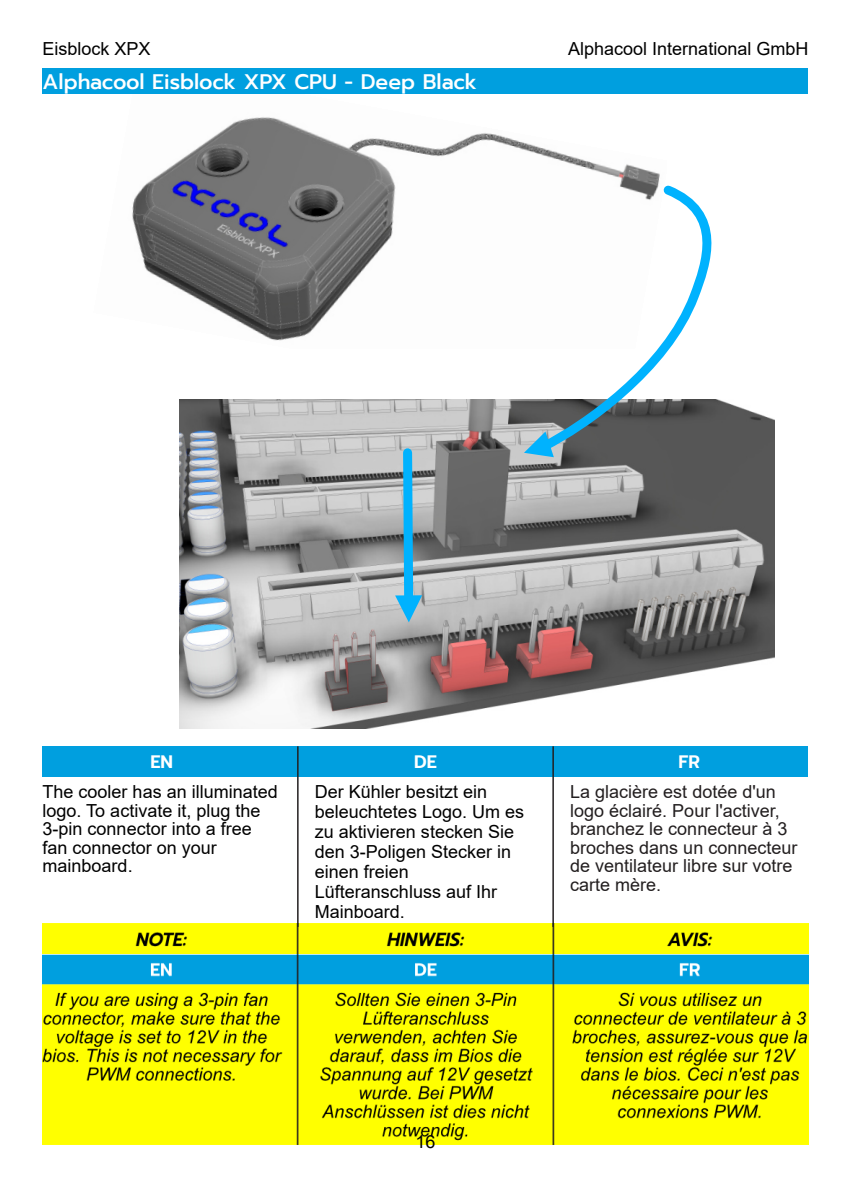
<style>
.page{position:relative;width:851px;height:1191px;background:#fff}
.page>*{position:absolute;margin:0;border:0;box-sizing:border-box;transform-origin:0 0}
.t1{font:500 21px "Prompt";color:#fff}
.t2{font:18px/20.1px "Arial";color:#000}
.t3{font:18px/18.6px "Arial";color:#231f20}
.t4{font:600 18px "Prompt";color:#fff}
</style>
<div class="page">
<img style="left:179px;top:399px;width:595px;height:329px">
<img style="left:132px;top:117px;width:528px;height:224px">
<div style="left:43px;top:746px;width:765px;height:30px;background:#009fdf"></div>
<hr style="left:297px;top:746px;width:1px;height:181px;background:#231f20">
<hr style="left:552px;top:746px;width:2px;height:181px;background:#231f20">
<svg style="left:524px;top:431px;width:8px;height:26px"></svg>
<svg style="left:532px;top:178px;width:191px;height:280px"></svg>
<svg style="left:395px;top:444px;width:27px;height:178px;background:#71afc9"></svg>
<img style="left:43px;top:923px;width:765px;height:221px">
<div style="left:43px;top:68px;width:765px;height:26px;background:#009fdf"></div>
<p class="t2" style="left:43px;top:41px;width:110px">Eisblock XPX</p>
<p class="t2" style="left:568px;top:41px;width:242px">Alphacool International GmbH</p>
<p class="t1" style="left:43px;top:73px;width:436px">Alphacool Eisblock XPX CPU - Deep Black</p>
<p class="t4" style="left:150px;top:754px;width:24px">EN</p>
<p class="t4" style="left:414px;top:754px;width:24px">DE</p>
<p class="t4" style="left:678px;top:754px;width:23px">FR</p>
<p class="t2" style="left:43px;top:784px;width:237px;line-height:18.6px">The cooler has an illuminated logo. To activate it, plug the<br>3-pin connector into a free fan connector on your mainboard.</p>
<p class="t2" style="left:315px;top:783px;width:211px">Der Kühler besitzt ein beleuchtetes Logo. Um es zu aktivieren stecken Sie den 3-Poligen Stecker in einen freien<br>Lüfteranschluss auf Ihr<br>Mainboard.</p>
<p class="t3" style="left:570px;top:784px;width:229px">La glacière est dotée d'un logo éclairé. Pour l'activer, branchez le connecteur à 3 broches dans un connecteur de ventilateur libre sur votre carte mère.</p>
<p class="t2" style="left:415px;top:1133px;width:22px">16</p>
</div>
